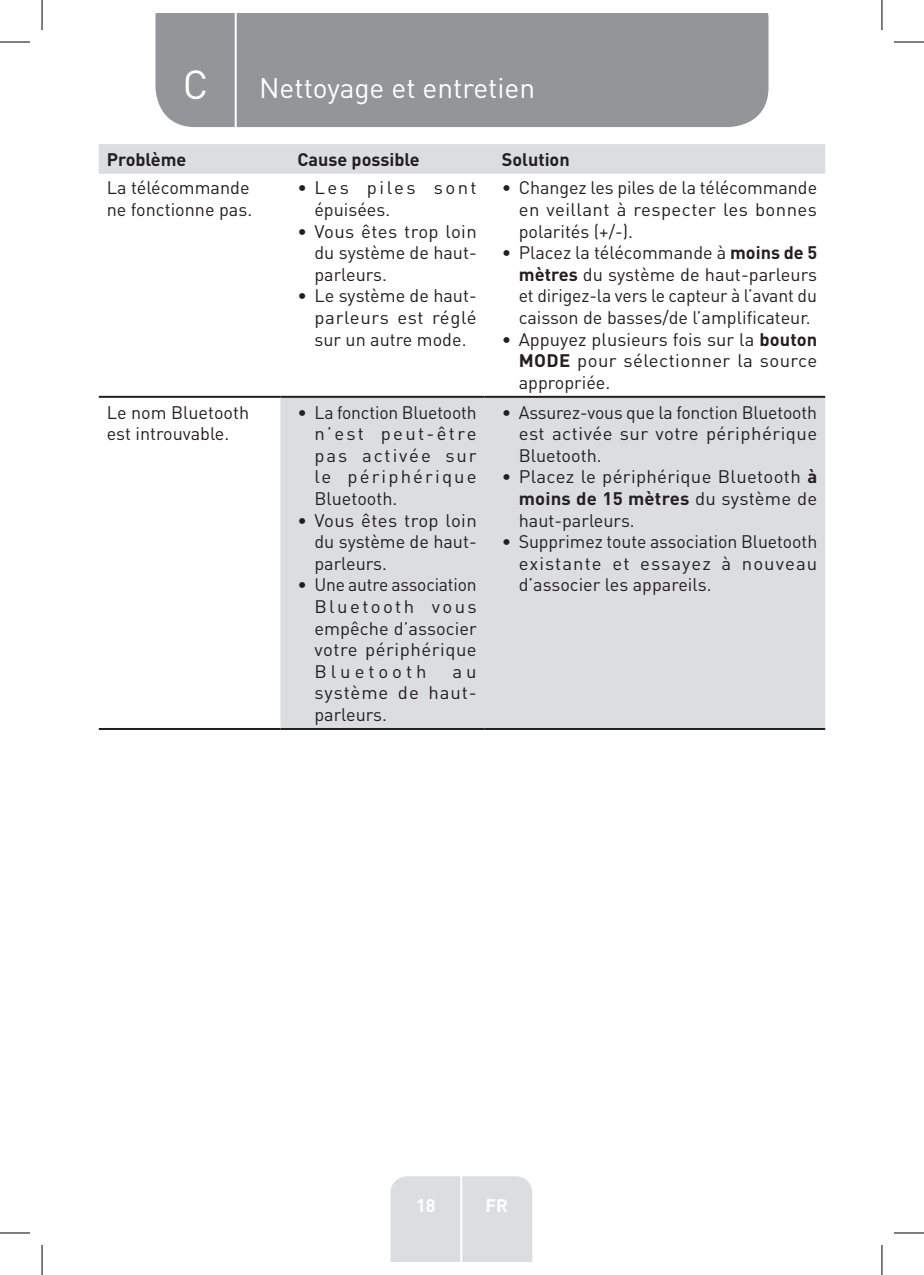
<style>
.page{position:relative;width:924px;height:1275px;background:#fff}
.page>*{position:absolute;margin:0;border:0;box-sizing:border-box;transform-origin:0 0}
.t1{font:40px "DIN Pro";color:#fff}
.TitreGauche__gabarit{font:28px "DIN Pro";color:#fff}
.Left__Table{font:18px/21.6px "DIN Pro";color:#231f20;text-align:justify}
.Headline__Table{font:700 18px "DIN Pro";color:#231f20}
.Left__Table-2{font:18px/21.6px "DIN Pro";letter-spacing:.12em;color:#231f20}
.t2{font:700 18px "DIN Pro";color:#fff}
.s1{font-weight:700}
</style>
<div class="page">
<div style="left:155px;top:14px;width:613px;height:113px;background:#939598"></div>
<div style="left:390px;top:1176px;width:142px;height:85px;background:#dcdddf"></div>
<hr style="left:460px;top:1153px;width:2px;height:108px;background:#fff">
<hr style="left:234px;top:14px;width:2px;height:116px;background:#fff">
<div style="left:99px;top:144px;width:725px;height:30px;background:#dcdddf"></div>
<div style="left:280px;top:398px;width:544px;height:330px;background:#dcdddf"></div>
<hr style="left:99px;top:396px;width:181px;height:2px;background:#231f20">
<hr style="left:280px;top:396px;width:204px;height:2px;background:#231f20">
<hr style="left:484px;top:396px;width:340px;height:2px;background:#231f20">
<hr style="left:99px;top:728px;width:181px;height:2px;background:#231f20">
<hr style="left:280px;top:728px;width:204px;height:2px;background:#231f20">
<hr style="left:484px;top:728px;width:340px;height:2px;background:#231f20">
<hr style="left:0;top:42px;width:30px;height:1px;background:#000">
<hr style="left:893px;top:42px;width:30px;height:1px;background:#000">
<hr style="left:0;top:1232px;width:30px;height:1px;background:#000">
<hr style="left:893px;top:1232px;width:30px;height:1px;background:#000">
<hr style="left:42px;top:0;width:1px;height:30px;background:#000">
<hr style="left:42px;top:1245px;width:1px;height:30px;background:#000">
<hr style="left:881px;top:0;width:1px;height:30px;background:#000">
<hr style="left:881px;top:1245px;width:1px;height:30px;background:#000">
<p class="t1" style="left:183px;top:57px;width:27px">C</p>
<p class="TitreGauche__gabarit" style="left:259px;top:69px;width:277px">Nettoyage et entretien</p>
<p class="Headline__Table" style="left:107px;top:147px;width:81px">Problème</p>
<p class="Headline__Table" style="left:297px;top:147px;width:124px">Cause possible</p>
<p class="Headline__Table" style="left:501px;top:147px;width:69px">Solution</p>
<p class="Left__Table" style="left:107px;top:176px;width:147px">La télécommande ne fonctionne pas.</p>
<p class="Left__Table-2" style="left:314px;top:176px;width:164px;text-indent:-17px">• Les piles sont épuisées.</p>
<p class="Left__Table" style="left:314px;top:220px;width:164px;text-indent:-17px">• Vous êtes trop loin du système de haut&shy;parleurs.</p>
<p class="Left__Table" style="left:314px;top:284px;width:164px;text-indent:-17px">• Le système de haut&shy;parleurs est réglé sur un autre mode.</p>
<p class="Left__Table" style="left:518px;top:176px;width:300px;text-indent:-17px">• Changez les piles de la télécommande en veillant à respecter les bonnes polarités (+/-).</p>
<p class="Left__Table" style="left:518px;top:241px;width:300px;text-indent:-17px">• Placez la télécommande à <span class="s1">moins de 5 mètres</span> du système de haut-parleurs et dirigez-la vers le capteur à l’avant du caisson de basses/de l’amplificateur.</p>
<p class="Left__Table" style="left:518px;top:328px;width:300px;text-indent:-17px">• Appuyez plusieurs fois sur la <span class="s1">bouton MODE</span> pour sélectionner la source appropriée.</p>
<p class="Left__Table" style="left:107px;top:400px;width:144px">Le nom Bluetooth est introuvable.</p>
<p class="Left__Table" style="left:314px;top:400px;width:164px;text-indent:-17px">• La fonction Bluetooth n’est peut-être pas activée sur le périphérique Bluetooth.</p>
<p class="Left__Table" style="left:314px;top:508px;width:164px;text-indent:-17px">• Vous êtes trop loin du système de haut&shy;parleurs.</p>
<p class="Left__Table" style="left:314px;top:573px;width:164px;text-indent:-17px">• Une autre association Bluetooth vous empêche d’associer votre périphérique Bluetooth</p>
<p class="Left__Table" style="left:314px;top:660px;width:164px;text-indent:138px">au système de haut&shy;parleurs.</p>
<p class="Left__Table" style="left:518px;top:400px;width:300px;text-indent:-17px">• Assurez-vous que la fonction Bluetooth est activée sur votre périphérique Bluetooth.</p>
<p class="Left__Table" style="left:518px;top:465px;width:300px;text-indent:-17px">• Placez le périphérique Bluetooth <span class="s1">à moins de 15 mètres</span> du système de haut-parleurs.</p>
<p class="Left__Table" style="left:518px;top:530px;width:300px;text-indent:-17px">• Supprimez toute association Bluetooth existante et essayez à nouveau d’associer les appareils.</p>
<p class="t2" style="left:416px;top:1192px;width:21px">18</p>
<p class="t2" style="left:485px;top:1192px;width:24px">FR</p>
</div>
